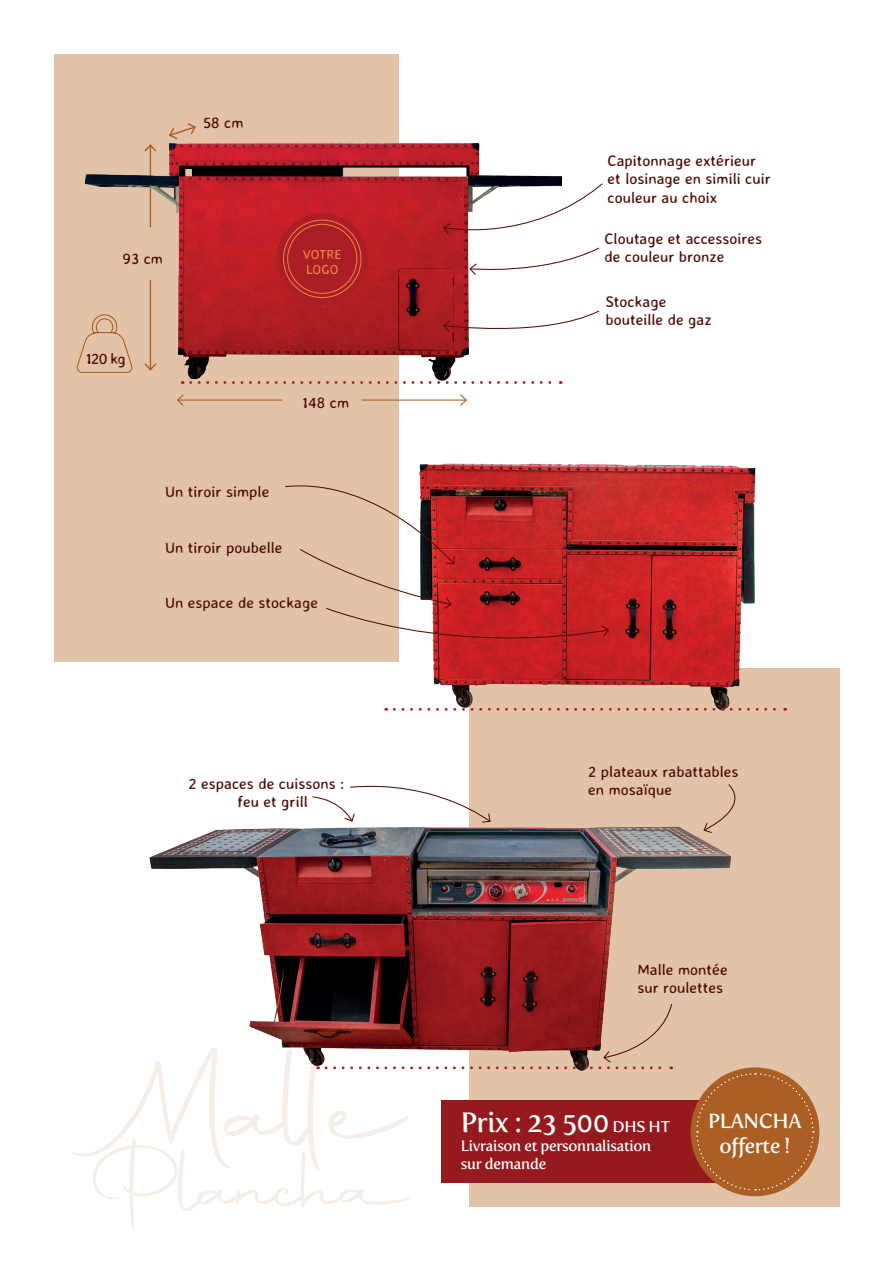
<style>
.page{position:relative;width:893px;height:1263px;background:#fff}
.page>*{position:absolute;margin:0;border:0;box-sizing:border-box;transform-origin:0 0}
.t1{font:27.9px "Fertigo Pro";letter-spacing:-.02em;color:#fff}
.t2{font:20.4px/24.5px "Fertigo Pro";letter-spacing:-.02em;color:#fff;text-align:center}
.t3{font:15.45px/18.5px "Averia Sans Libre";color:#4f1008}
.t4{font:15px/18px "Fertigo Pro";letter-spacing:-.02em;color:#fff}
.t5{font:13.05px/15.8px "Averia Sans Libre";color:#ea8543}
.s1{font-size:15.45px}
</style>
<div class="page">
<div style="left:469px;top:668px;width:371px;height:539px;background:#e2c3a8"></div>
<div style="left:54px;top:55px;width:344px;height:607px;background:#e2c3a8"></div>
<img style="left:361px;top:386px;width:426px;height:325px">
<svg style="left:394px;top:708px;width:392px;height:3px"></svg>
<img style="left:84px;top:120px;width:478px;height:265px">
<svg style="left:76px;top:314px;width:57px;height:59px"></svg>
<hr style="left:150px;top:280px;width:1px;height:90px;background:#aa5e24">
<svg style="left:143px;top:362px;width:15px;height:10px"></svg>
<hr style="left:362px;top:400px;width:104px;height:1px;background:#aa5e24">
<svg style="left:459px;top:393px;width:9px;height:14px"></svg>
<hr style="left:178px;top:400px;width:104px;height:1px;background:#aa5e24">
<svg style="left:177px;top:394px;width:8px;height:12px"></svg>
<svg style="left:442px;top:183px;width:161px;height:93px"></svg>
<svg style="left:442px;top:310px;width:158px;height:28px"></svg>
<svg style="left:285px;top:477px;width:325px;height:181px"></svg>
<div style="left:277px;top:213px;width:91px;height:91px;background:#ac1e25;border-radius:50%"></div>
<div style="left:283px;top:220px;width:78px;height:78px;border:1px solid #ea8543;border-radius:50%"></div>
<div style="left:287px;top:224px;width:70px;height:70px;border:1px solid #ea8543;border-radius:50%"></div>
<svg style="left:168px;top:122px;width:29px;height:18px"></svg>
<div style="left:441px;top:1100px;width:339px;height:82px;background:#961a1d"></div>
<div style="left:690px;top:1067px;width:129px;height:129px;background:#ab5f24;border-radius:50%"></div>
<svg style="left:695px;top:1072px;width:119px;height:119px"></svg>
<img style="left:149px;top:826px;width:592px;height:316px">
<svg style="left:72px;top:1003px;width:601px;height:227px"></svg>
<svg style="left:703px;top:784px;width:38px;height:50px"></svg>
<svg style="left:312px;top:785px;width:179px;height:38px"></svg>
<p class="t3" style="left:203px;top:113px;width:42px">58 cm</p>
<p class="t3" style="left:123px;top:249px;width:42px">93 cm</p>
<p class="t5" style="left:303px;top:246px;width:40px">VOTRE<br>LOGO</p>
<p class="t3" style="left:86px;top:350px;width:42px">120 kg</p>
<p class="t3" style="left:302px;top:393px;width:49px">148 cm</p>
<p class="t3" style="left:165px;top:482px;width:106px">Un tiroir simple</p>
<p class="t3" style="left:165px;top:538px;width:119px">Un tiroir poubelle</p>
<p class="t3" style="left:165px;top:593px;width:154px">Un espace de stockage</p>
<p class="t3" style="left:238px;top:774px;width:108px;text-indent:-49px">2 espaces de cuissons : feu et grill</p>
<p class="t3" style="left:608px;top:151px;width:165px">Capitonnage extérieur et losinage en simili cuir couleur au choix</p>
<p class="t3" style="left:604px;top:229px;width:159px">Cloutage et accessoires de couleur bronze</p>
<p class="t3" style="left:605px;top:292px;width:108px">Stockage bouteille de gaz</p>
<p class="t3" style="left:588px;top:762px;width:152px">2 plateaux rabattables en mosaïque</p>
<p class="t3" style="left:637px;top:960px;width:92px">Malle montée sur roulettes</p>
<h1 class="t1" style="left:461px;top:1106px;width:211px">Prix : 23 500 <span class="s1">DHS HT</span></h1>
<p class="t4" style="left:461px;top:1137px;width:192px">Livraison et personnalisation sur demande</p>
<h2 class="t2" style="left:708px;top:1109px;width:95px">PLANCHA offerte !</h2>
</div>
